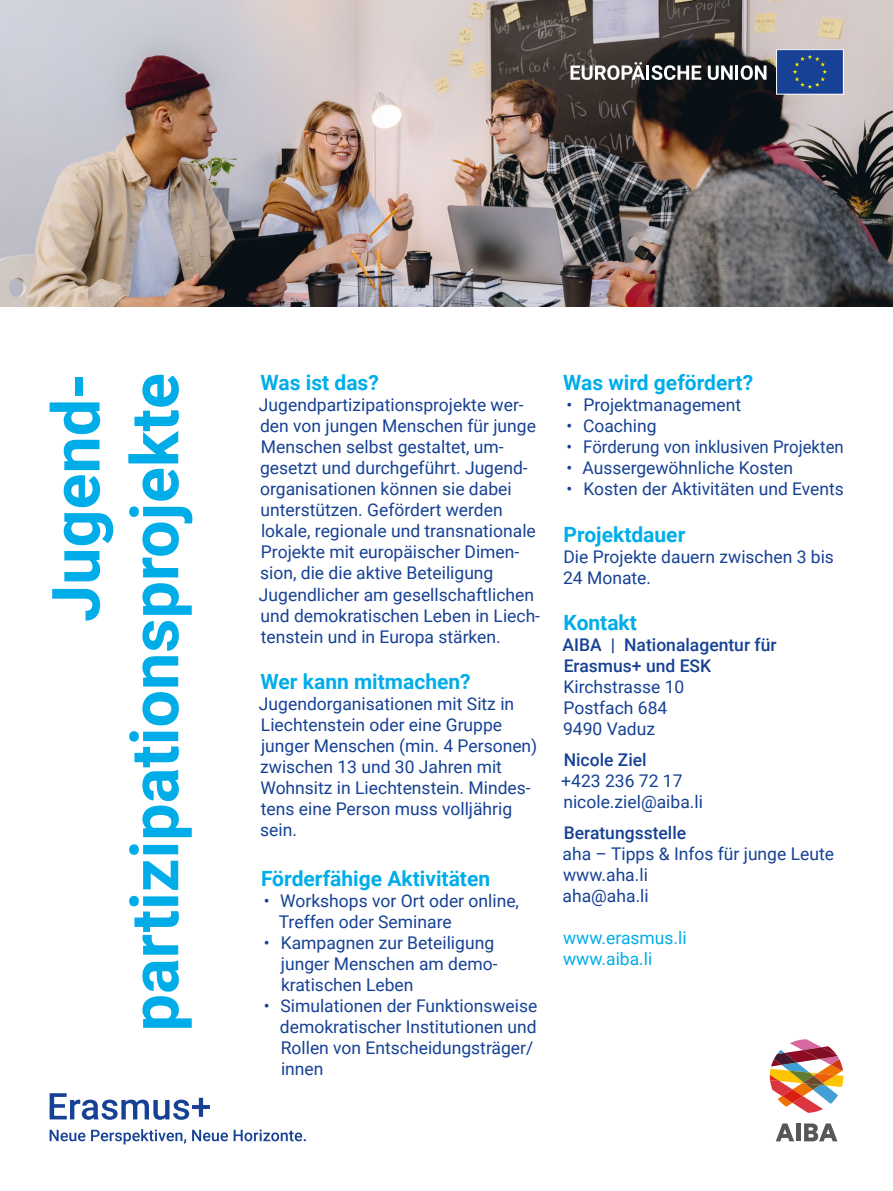
<style>
.page{position:relative;width:893px;height:1191px;background:#fff}
.page>*{position:absolute;margin:0;border:0;box-sizing:border-box;transform-origin:0 0}
.t1{font:700 66.5px/78.8px "Roboto";color:#00ade9;text-align:right}
.t2{font:700 21px "Roboto";color:#00ade9}
.t3{font:17.5px/21px "Roboto";color:#164194}
.t4{font:500 17.5px/21px "Roboto";color:#164194}
.t5{font:17.5px "Roboto";color:#164194;scale:.96 1}
.t6{font:17.5px/21px "Roboto";color:#00ade9}
</style>
<div class="page">
<img style="left:0;top:0;width:893px;height:306px">
<svg style="left:776px;top:1123px;width:18px;height:18px"></svg>
<hr style="left:796px;top:1123px;width:4px;height:18px;background:#575756">
<svg style="left:804px;top:1123px;width:33px;height:18px"></svg>
<svg style="left:770px;top:1039px;width:73px;height:73px"></svg>
<div style="left:776px;top:50px;width:67px;height:44px;background:#164194"></div>
<div style="left:776px;top:49px;width:67px;height:45px;border:1px solid #fff"></div>
<svg style="left:793px;top:55px;width:34px;height:34px"></svg>
<svg style="left:570px;top:62px;width:75px;height:18px"></svg>
<hr style="left:646px;top:65px;width:3px;height:15px;background:#fff">
<svg style="left:651px;top:65px;width:50px;height:15px"></svg>
<svg style="left:708px;top:65px;width:25px;height:15px"></svg>
<hr style="left:735px;top:65px;width:3px;height:15px;background:#fff">
<svg style="left:741px;top:65px;width:25px;height:15px"></svg>
<svg style="left:50px;top:1093px;width:160px;height:26px"></svg>
<svg style="left:50px;top:1129px;width:35px;height:12px"></svg>
<svg style="left:91px;top:1129px;width:95px;height:15px"></svg>
<svg style="left:192px;top:1129px;width:36px;height:12px"></svg>
<svg style="left:234px;top:1129px;width:72px;height:12px"></svg>
<h1 class="t1" style="left:34px;top:1031px;width:660px;rotate:-90deg">Jugend&shy;partizipationsprojekte</h1>
<p class="t2" style="left:261px;top:368px;width:120px">Was ist das?</p>
<p class="t3" style="left:259px;top:394px;width:283px">Jugendpartizipationsprojekte wer&shy;den von jungen Menschen für junge Menschen selbst gestaltet, um&shy;gesetzt und durchgeführt. Jugend&shy;organisationen können sie dabei unterstützen. Gefördert werden lokale, regionale und transnationale Projekte mit europäischer Dimen&shy;sion, die die aktive Beteiligung Jugendlicher am gesellschaftlichen und demokratischen Leben in Liech&shy;tenstein und in Europa stärken.</p>
<p class="t2" style="left:261px;top:666px;width:212px">Wer kann mitmachen?</p>
<p class="t3" style="left:259px;top:692px;width:280px">Jugendorganisationen mit Sitz in<br>Liechtenstein oder eine Gruppe junger Menschen (min. 4 Personen) zwischen 13 und 30 Jahren mit<br>Wohnsitz in Liechtenstein. Mindes&shy;tens eine Person muss volljährig sein.</p>
<p class="t2" style="left:261px;top:864px;width:231px">Förderfähige Aktivitäten</p>
<p class="t3" style="left:279px;top:890px;width:242px;text-indent:-15px">• Workshops vor Ort oder online,<br>Treffen oder Seminare</p>
<p class="t3" style="left:281px;top:932px;width:218px;text-indent:-17px">• Kampagnen zur Beteiligung junger Menschen am demo&shy;kratischen Leben</p>
<p class="t3" style="left:280px;top:995px;width:259px;text-indent:-16px">• Simulationen der Funktionsweise demokratischer Institutionen und<br>Rollen von Entscheidungsträger/ innen</p>
<p class="t2" style="left:563px;top:368px;width:191px">Was wird gefördert?</p>
<p class="t3" style="left:566px;top:394px;width:176px">• Projektmanagement</p>
<p class="t3" style="left:566px;top:415px;width:92px">• Coaching</p>
<p class="t5" style="left:567px;top:435px;width:290px">• Förderung von inklusiven Projekten</p>
<p class="t3" style="left:566px;top:457px;width:228px">• Aussergewöhnliche Kosten</p>
<p class="t3" style="left:566px;top:478px;width:279px">• Kosten der Aktivitäten und Events</p>
<p class="t2" style="left:564px;top:519px;width:123px">Projektdauer</p>
<p class="t3" style="left:563px;top:545px;width:272px">Die Projekte dauern zwischen 3 bis<br>24 Monate.</p>
<p class="t2" style="left:564px;top:608px;width:75px">Kontakt</p>
<p class="t4" style="left:563px;top:633px;width:216px">AIBA | Nationalagentur für<br>Erasmus+ und ESK</p>
<p class="t3" style="left:563px;top:675px;width:123px">Kirchstrasse 10<br>Postfach 684<br>9490 Vaduz</p>
<p class="t4" style="left:564px;top:748px;width:85px">Nicole Ziel</p>
<p class="t3" style="left:561px;top:769px;width:143px">+423 236 72 17 nicole.ziel@aiba.li</p>
<p class="t4" style="left:564px;top:821px;width:124px">Beratungsstelle</p>
<p class="t3" style="left:563px;top:842px;width:273px">aha – Tipps &amp; Infos für junge Leute www.aha.li<br>aha@aha.li</p>
<p class="t6" style="left:563px;top:926px;width:125px">www.erasmus.li www.aiba.li</p>
</div>
